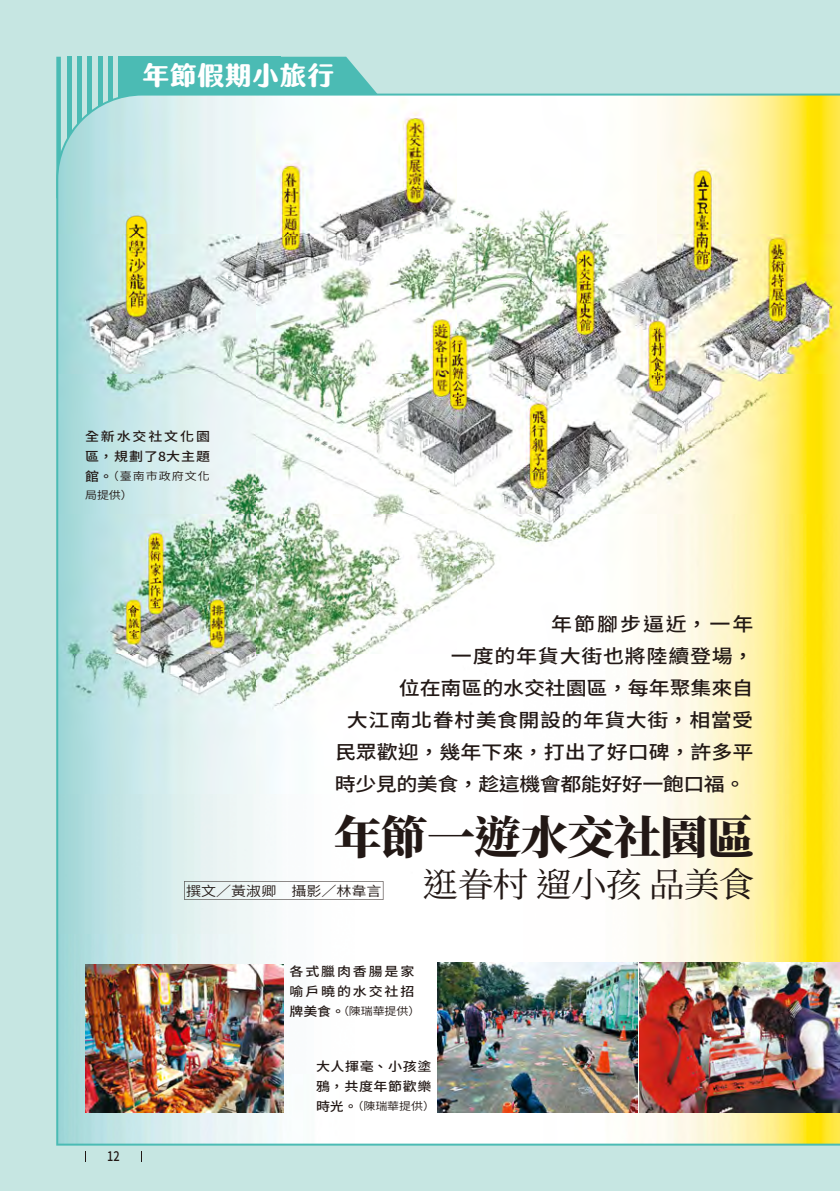
<style>
.page{position:relative;width:840px;height:1191px;background:#fff}
.page>*{position:absolute;margin:0;border:0;box-sizing:border-box;transform-origin:0 0}
.t1{font:800 45.6px "Source Han Serif TC";letter-spacing:-.03em;color:#221815;scale:1.05 1}
.t2{font:34.2px "Source Han Serif TC";letter-spacing:-.03em;color:#221815;scale:1.05 1}
.t3{font:25.8px "jf jinxuanlatte 1.0 heavy";letter-spacing:-.02em;color:#fff;scale:1.09 1}
.t4{font:500 18.8px "Noto Sans CJ Ktc";color:#221815;scale:1.11 1}
.t5{font:500 18.8px "Noto Sans CJ Ktc";letter-spacing:-.025em;color:#221815;scale:1.11 1}
.t6{font:500 18.8px "Noto Sans CJ Ktc";letter-spacing:.02em;color:#221815;scale:1.11 1}
.t7{font:500 18.8px "Noto Sans CJ Ktc";letter-spacing:.035em;color:#221815;scale:1.11 1}
.t8{font:500 18.8px "Noto Sans CJ Ktc";letter-spacing:.09em;color:#221815;scale:1.11 1}
.t9{font:600 13.6px "Noto Sans CJ Ktc";color:#221815;scale:1.11 1}
.t10{font:500 13.2px "Noto Sans CJ Ktc";color:#221815;scale:.83 1}
.t11{font:500 12.6px/20px "Noto Sans CJ Ktc";letter-spacing:.13em;color:#221815;scale:1.11 1}
.t12{font:500 12.6px/20px "Noto Sans CJ Ktc";letter-spacing:.04em;color:#221815;scale:1.11 1}
.t13{font:600 10.8px "Noto Sans CJ Ktc";letter-spacing:-.01em;color:#221815;scale:1.11 1}
.t14{font:600 10.8px/19px "Noto Sans CJ Ktc";letter-spacing:.085em;color:#221815;scale:1.11 1}
.s1{font-weight:500;font-size:12.6px}
</style>
<div class="page">
<div style="left:0;top:0;width:839px;height:1191px;background:#c6e6e2"></div>
<svg style="left:281px;top:57px;width:128px;height:37px"></svg>
<div style="left:119px;top:57px;width:162px;height:75px;background:#4bbbb4"></div>
<div style="left:77px;top:57px;width:5px;height:112px;background:#4bbbb4"></div>
<hr style="left:98px;top:57px;width:4px;height:112px;background:#4bbbb4">
<svg style="left:56px;top:57px;width:5px;height:37px"></svg>
<div style="left:108px;top:57px;width:5px;height:112px;background:#4bbbb4"></div>
<hr style="left:67px;top:57px;width:4px;height:112px;background:#4bbbb4">
<div style="left:87px;top:57px;width:5px;height:112px;background:#4bbbb4"></div>
<img style="left:56px;top:94px;width:783px;height:1051px">
<svg style="left:184px;top:881px;width:199px;height:19px;background:#e8ecec"></svg>
<img style="left:85px;top:964px;width:198px;height:148px">
<img style="left:639px;top:962px;width:200px;height:150px">
<img style="left:437px;top:962px;width:199px;height:150px">
<h3 class="t3" style="left:142px;top:61px;width:178px">年節假期小旅行</h3>
<p class="t11" style="left:85px;top:426px;width:114px">全新水交社文化園區，規劃了8大主題</p>
<p class="t14" style="left:85px;top:467px;width:114px"><span class="s1">館。</span>（臺南市政府文化局提供）</p>
<p class="t8" style="left:551px;top:613px;width:183px">年節腳步逼近，一年</p>
<p class="t7" style="left:450px;top:645px;width:274px">一度的年貨大街也將陸續登場，</p>
<p class="t4" style="left:398px;top:677px;width:320px">位在南區的水交社園區，每年聚集來自</p>
<p class="t6" style="left:346px;top:709px;width:367px">大江南北眷村美食開設的年貨大街，相當受</p>
<p class="t4" style="left:335px;top:741px;width:378px">民眾歡迎，幾年下來，打出了好口碑，許多平</p>
<p class="t5" style="left:335px;top:773px;width:371px">時少見的美食，趁這機會都能好好一飽口福。</p>
<h1 class="t1" style="left:334px;top:812px;width:402px">年節一遊水交社園區</h1>
<p class="t9" style="left:186px;top:883px;width:177px">撰文／黃淑卿　攝影／林韋言</p>
<h2 class="t2" style="left:422px;top:865px;width:317px">逛眷村 遛小孩 品美食</h2>
<p class="t11" style="left:289px;top:961px;width:114px">各式臘肉香腸是家喻戶曉的水交社招</p>
<p class="t13" style="left:289px;top:1005px;width:119px"><span class="s1">牌美食。</span>（陳瑞華提供）</p>
<p class="t10" style="left:107px;top:1148px;width:17px">12</p>
<p class="t12" style="left:316px;top:1056px;width:105px">大人揮毫、小孩塗鴉，共度年節歡樂</p>
<p class="t13" style="left:316px;top:1099px;width:109px"><span class="s1">時光。</span>（陳瑞華提供）</p>
</div>
